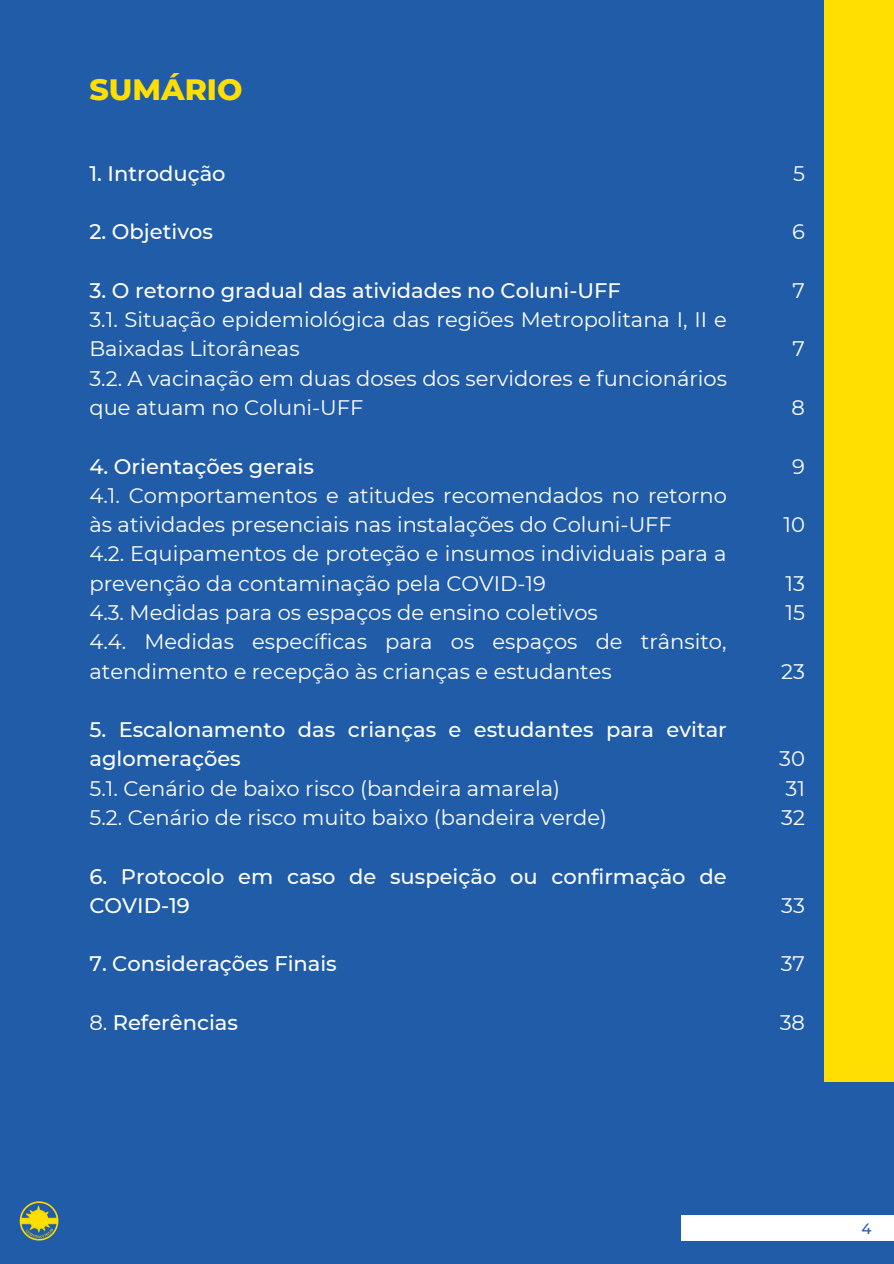
<style>
.page{position:relative;width:894px;height:1264px;background:#fff}
.page>*{position:absolute;margin:0;border:0;box-sizing:border-box;transform-origin:0 0}
.t1{font:800 30px "Montserrat";color:#ffde02}
.t2{font:21px/29.2px "Montserrat";color:#fff}
.t3{font:500 21px/29.2px "Montserrat";color:#fff}
.t4{font:500 15px "Montserrat";color:#205ca8}
.s1{font-weight:400}
</style>
<div class="page">
<div style="left:0;top:0;width:893px;height:1263px;background:#205ca8"></div>
<div style="left:824px;top:0;width:69px;height:1081px;background:#ffde02"></div>
<img style="left:19px;top:1201px;width:40px;height:40px">
<div style="left:681px;top:1215px;width:212px;height:26px;background:#fff"></div>
<h1 class="t1" style="left:89px;top:71px;width:155px">SUMÁRIO</h1>
<p class="t3" style="left:89px;top:158px;width:138px">1. Introdução</p>
<p class="t3" style="left:89px;top:217px;width:125px">2. Objetivos</p>
<p class="t3" style="left:89px;top:276px;width:532px">3. O retorno gradual das atividades no Coluni-UFF</p>
<p class="t2" style="left:89px;top:305px;width:639px">3.1. Situação epidemiológica das regiões Metropolitana I, II e Baixadas Litorâneas<br>3.2. A vacinação em duas doses dos servidores e funcionários que atuam no Coluni-UFF</p>
<p class="t3" style="left:89px;top:451px;width:226px">4. Orientações gerais</p>
<p class="t2" style="left:89px;top:480px;width:638px">4.1. Comportamentos e atitudes recomendados no retorno às atividades presenciais nas instalações do Coluni-UFF<br>4.2. Equipamentos de proteção e insumos individuais para a prevenção da contaminação pela COVID-19<br>4.3. Medidas para os espaços de ensino coletivos<br>4.4. Medidas específicas para os espaços de trânsito, atendimento e recepção às crianças e estudantes</p>
<p class="t3" style="left:89px;top:715px;width:638px">5. Escalonamento das crianças e estudantes para evitar aglomerações</p>
<p class="t2" style="left:89px;top:773px;width:519px">5.1. Cenário de baixo risco (bandeira amarela)<br>5.2. Cenário de risco muito baixo (bandeira verde)</p>
<p class="t3" style="left:89px;top:861px;width:638px">6. Protocolo em caso de suspeição ou confirmação de<br>COVID-19</p>
<p class="t3" style="left:89px;top:949px;width:249px">7. Considerações Finais</p>
<p class="t3" style="left:89px;top:1007px;width:150px"><span class="s1">8.</span> Referências</p>
<p class="t2" style="left:792px;top:158px;width:13px">5</p>
<p class="t2" style="left:792px;top:217px;width:14px">6</p>
<p class="t2" style="left:792px;top:276px;width:14px">7</p>
<p class="t2" style="left:792px;top:334px;width:14px">7</p>
<p class="t2" style="left:791px;top:393px;width:15px">8</p>
<p class="t2" style="left:792px;top:451px;width:14px">9</p>
<p class="t2" style="left:783px;top:510px;width:23px">10</p>
<p class="t2" style="left:785px;top:568px;width:21px">13<br>15</p>
<p class="t2" style="left:781px;top:656px;width:25px">23</p>
<p class="t2" style="left:779px;top:744px;width:27px;text-align:justify">30<br>31<br>32</p>
<p class="t2" style="left:781px;top:890px;width:25px">33</p>
<p class="t2" style="left:780px;top:949px;width:26px">37</p>
<p class="t2" style="left:779px;top:1007px;width:27px">38</p>
<p class="t4" style="left:861px;top:1219px;width:12px">4</p>
</div>
